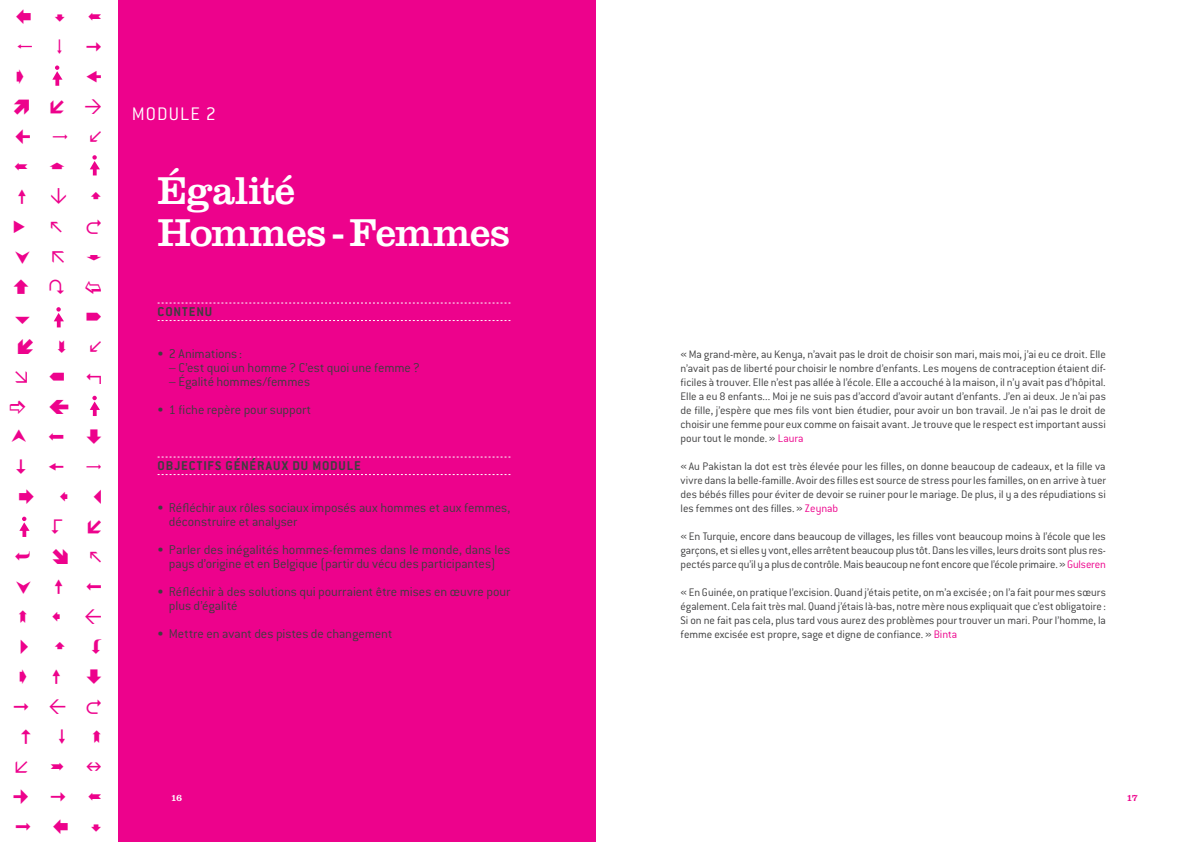
<style>
.page{position:relative;width:1191px;height:842px;background:#fff}
.page>*{position:absolute;margin:0;border:0;box-sizing:border-box;transform-origin:0 0}
.t1{font:40.3px/42px "Clarendon";letter-spacing:-.01em;color:#fff}
.t2{font:300 20px "Conduit ITC";color:#fff}
.t3{font:300 14px/14px "Conduit ITC";letter-spacing:-.005em;color:#3e3e3f}
.t4{font:700 14px "Conduit ITC";letter-spacing:.065em;color:#3e3e3f}
.t5{font:300 12px/14px "Conduit ITC";letter-spacing:-.005em;color:#3e3e3f;text-align:justify}
.t6{font:10px "Clarendon";color:#fff}
.t7{font:10px "Clarendon";color:#ed028c}
.s1{color:#ed028c}
</style>
<div class="page">
<div style="left:118px;top:0;width:477px;height:842px;background:#ed028c"></div>
<svg style="left:158px;top:303px;width:352px;height:1px"></svg>
<svg style="left:158px;top:320px;width:352px;height:1px"></svg>
<svg style="left:158px;top:457px;width:352px;height:1px"></svg>
<svg style="left:158px;top:474px;width:352px;height:1px"></svg>
<svg style="left:52px;top:65px;width:11px;height:21px"></svg>
<svg style="left:89px;top:155px;width:11px;height:20px"></svg>
<svg style="left:53px;top:307px;width:11px;height:20px"></svg>
<svg style="left:90px;top:396px;width:10px;height:20px"></svg>
<svg style="left:19px;top:517px;width:11px;height:20px"></svg>
<h2 class="t2" style="left:132px;top:103px;width:37px">module</h2>
<h2 class="t2" style="left:206px;top:103px;width:12px">2</h2>
<h1 class="t1" style="left:157px;top:169px;width:354px">Égalité<br>Hommes-Femmes</h1>
<p class="t4" style="left:158px;top:303px;width:56px">CONTENU</p>
<p class="t3" style="left:158px;top:347px;width:86px">• 2 Animations :</p>
<p class="t3" style="left:169px;top:361px;width:252px">– C’est quoi un homme? C’est quoi une femme?</p>
<p class="t3" style="left:169px;top:375px;width:143px">– Égalité hommes/femmes</p>
<p class="t3" style="left:158px;top:403px;width:155px">• 1 fiche repère pour support</p>
<p class="t4" style="left:158px;top:457px;width:205px">OBJECTIFS GÉNÉRAUX DU MODULE</p>
<p class="t3" style="left:169px;top:501px;width:343px;text-indent:-11px">• Réfléchir aux rôles sociaux imposés aux hommes et aux femmes, déconstruire et analyser</p>
<p class="t3" style="left:158px;top:543px;width:354px;text-align:center">• Parler des inégalités hommes-femmes dans le monde, dans les pays d’origine et en Belgique (partir du vécu des participantes)</p>
<p class="t3" style="left:169px;top:585px;width:343px;text-indent:-11px">• Réfléchir à des solutions qui pourraient être mises en œuvre pour plus d’égalité</p>
<p class="t3" style="left:158px;top:627px;width:236px">• Mettre en avant des pistes de changement</p>
<p class="t5" style="left:680px;top:347px;width:427px">«Ma grand-mère, au Kenya, n’avait pas le droit de choisir son mari, mais moi, j’ai eu ce droit. Elle n’avait pas de liberté pour choisir le nombre d’enfants. Les moyens de contraception étaient dif&shy;ficiles à trouver. Elle n’est pas allée à l’école. Elle a accouché à la maison, il n’y avait pas d’hôpital.<br>Elle a eu 8 enfants... Moi je ne suis pas d’accord d’avoir autant d’enfants. J’en ai deux. Je n’ai pas de fille, j’espère que mes fils vont bien étudier, pour avoir un bon travail. Je n’ai pas le droit de choisir une femme pour eux comme on faisait avant. Je trouve que le respect est important aussi pour tout le monde.» <span class="s1">Laura</span></p>
<p class="t5" style="left:680px;top:459px;width:427px">«Au Pakistan la dot est très élevée pour les filles, on donne beaucoup de cadeaux, et la fille va vivre dans la belle-famille. Avoir des filles est source de stress pour les familles, on en arrive à tuer des bébés filles pour éviter de devoir se ruiner pour le mariage. De plus, il y a des répudiations si les femmes ont des filles.» <span class="s1">Zeynab</span></p>
<p class="t5" style="left:680px;top:529px;width:427px">«En Turquie, encore dans beaucoup de villages, les filles vont beaucoup moins à l’école que les garçons, et si elles y vont, elles arrêtent beaucoup plus tôt. Dans les villes, leurs droits sont plus res&shy;pectés parce qu’il y a plus de contrôle. Mais beaucoup ne font encore que l’école primaire.» <span class="s1">Gulseren</span></p>
<p class="t5" style="left:680px;top:585px;width:427px">«En Guinée, on pratique l’excision. Quand j’étais petite, on m’a excisée ; on l’a fait pour mes sœurs également. Cela fait très mal. Quand j’étais là-bas, notre mère nous expliquait que c’est obligatoire :<br>Si on ne fait pas cela, plus tard vous aurez des problèmes pour trouver un mari. Pour l’homme, la femme excisée est propre, sage et digne de confiance.» <span class="s1">Binta</span></p>
<p class="t6" style="left:171px;top:791px;width:13px">16</p>
<p class="t7" style="left:1126px;top:791px;width:13px">17</p>
</div>
